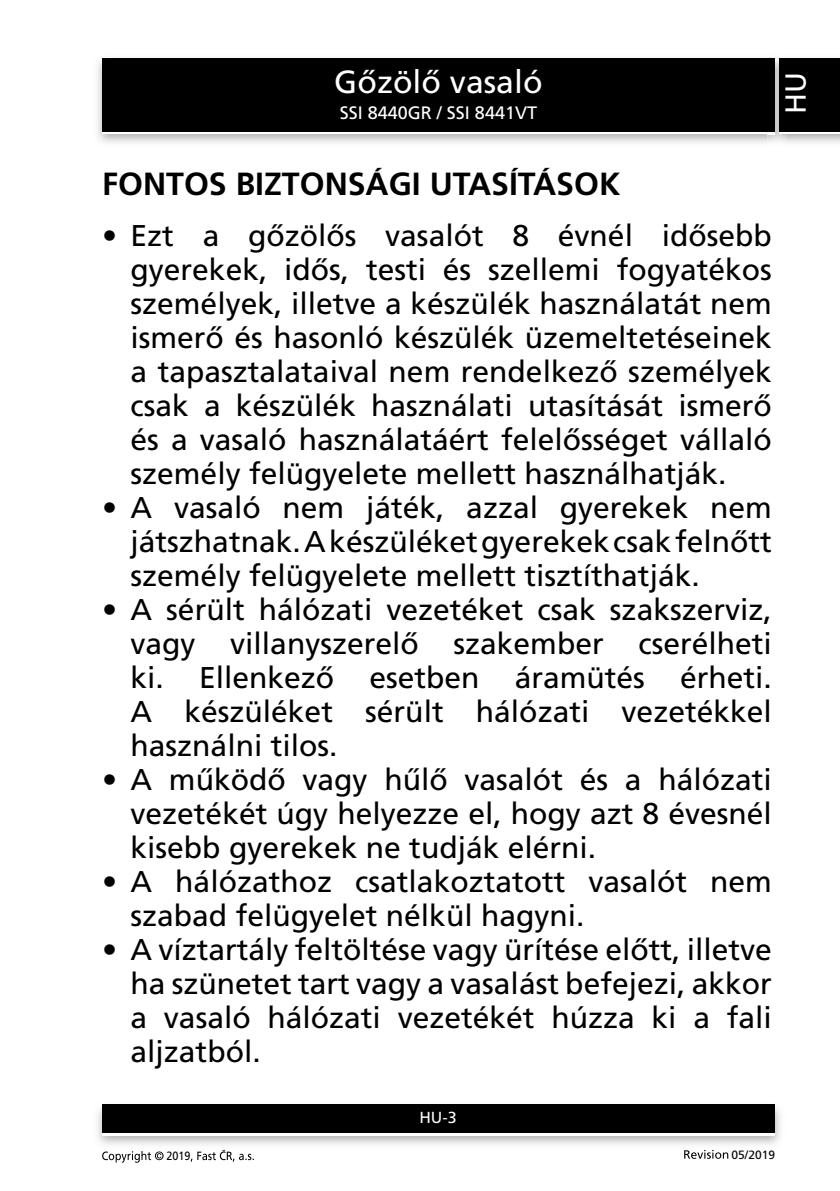
<style>
.page{position:relative;width:840px;height:1191px;background:#fff}
.page>*{position:absolute;margin:0;border:0;box-sizing:border-box;transform-origin:0 0}
.t1{font:700 32px "Frutiger CE";color:#000}
.t2{font:32px "Frutiger CE";color:#fff}
.t3{font:30px/34px "Frutiger CE";color:#000;text-align:justify}
.t4{font:29px "Frutiger CE";color:#fff}
.t5{font:18px "Frutiger CE";color:#fff}
.t6{font:16px "Frutiger CE";color:#fff}
.t7{font:12px "Frutiger CE";color:#000}
.t8{font:12px "Frutiger CE";color:#000;scale:.9 1}
</style>
<div class="page">
<div style="left:102px;top:61px;width:672px;height:73px;background:linear-gradient(to right,#000,#000)"></div>
<div style="left:102px;top:58px;width:672px;height:73px;background:#000"></div>
<img style="left:97px;top:1104px;width:684px;height:41px">
<div style="left:102px;top:1107px;width:672px;height:28px;background:linear-gradient(to right,#fff,#fff)"></div>
<div style="left:102px;top:1104px;width:672px;height:28px;background:#000"></div>
<img style="left:767px;top:56px;width:18px;height:89px">
<svg style="left:767px;top:131px;width:7px;height:3px"></svg>
<img style="left:767px;top:58px;width:7px;height:3px">
<img style="left:767px;top:61px;width:7px;height:70px">
<div style="left:778px;top:61px;width:61px;height:73px;background:linear-gradient(to right,#000,#000)"></div>
<div style="left:778px;top:58px;width:61px;height:73px;background:#000"></div>
<svg style="left:684px;top:1149px;width:43px;height:9px"></svg>
<svg style="left:102px;top:1151px;width:61px;height:11px"></svg>
<svg style="left:190px;top:1149px;width:64px;height:12px"></svg>
<p class="t2" style="left:334px;top:64px;width:210px">Gőzölő vasaló</p>
<p class="t5" style="left:339px;top:102px;width:199px">SSI 8440GR / SSI 8441VT</p>
<p class="t4" style="left:778px;top:114px;width:43px;rotate:-90deg">HU</p>
<p class="t1" style="left:102px;top:166px;width:519px">FONTOS BIZTONSÁGI UTASÍTÁSOK</p>
<p class="t3" style="left:130px;top:218px;width:642px;text-indent:-28px">• Ezt a gőzölős vasalót 8 évnél idősebb gyerekek, idős, testi és szellemi fogyatékos személyek, illetve a készülék használatát nem ismerő és hasonló készülék üzemeltetéseinek a tapasztalataival nem rendelkező személyek csak a készülék használati utasítását ismerő és a vasaló használatáért felelősséget vállaló személy felügyelete mellett használhatják.</p>
<p class="t3" style="left:130px;top:490px;width:642px;text-indent:-28px">• A vasaló nem játék, azzal gyerekek nem játszhatnak. Akészüléket gyerekek csak felnőtt személy felügyelete mellett tisztíthatják.</p>
<p class="t3" style="left:130px;top:592px;width:642px;text-align:left;text-indent:-28px">• A sérült hálózati vezetéket csak szakszerviz, vagy villanyszerelő szakember cserélheti ki. Ellenkező esetben áramütés érheti.<br>A készüléket sérült hálózati vezetékkel használni tilos.</p>
<p class="t3" style="left:130px;top:762px;width:642px;text-indent:-28px">• A működő vagy hűlő vasalót és a hálózati vezetékét úgy helyezze el, hogy azt 8 évesnél kisebb gyerekek ne tudják elérni.</p>
<p class="t3" style="left:130px;top:864px;width:642px;text-indent:-28px">• A hálózathoz csatlakoztatott vasalót nem szabad felügyelet nélkül hagyni.</p>
<p class="t3" style="left:130px;top:932px;width:642px;text-indent:-28px">• A víztartály feltöltése vagy ürítése előtt, illetve ha szünetet tart vagy a vasalást befejezi, akkor a vasaló hálózati vezetékét húzza ki a fali aljzatból.</p>
<p class="t6" style="left:419px;top:1108px;width:39px">HU-3</p>
<p class="t8" style="left:166px;top:1149px;width:28px">2019</p>
<p class="t7" style="left:731px;top:1147px;width:45px">05/2019</p>
</div>
